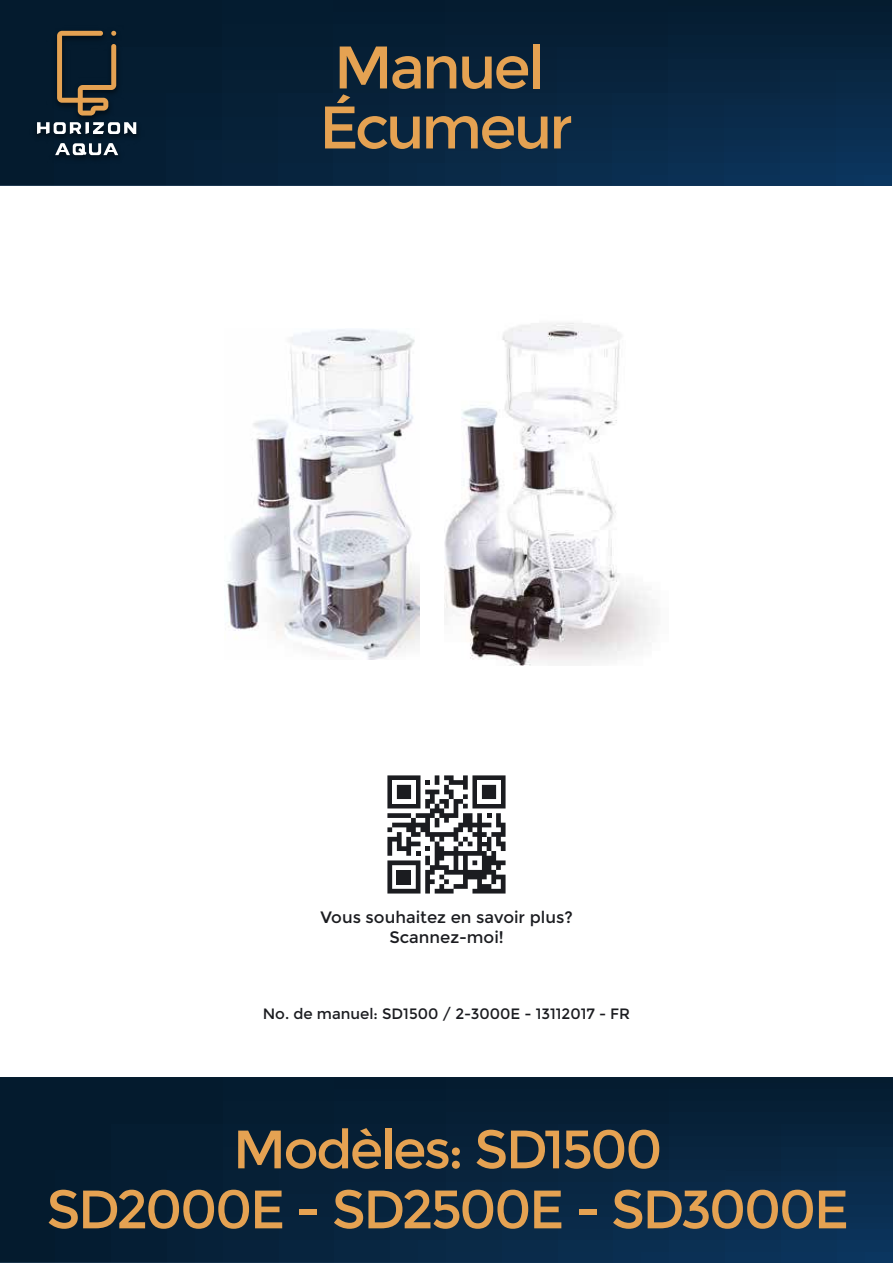
<style>
.page{position:relative;width:893px;height:1263px;background:#fff}
.page>*{position:absolute;margin:0;border:0;box-sizing:border-box;transform-origin:0 0}
.t1{font:60px/60px "Montserrat";letter-spacing:-.05em;color:#e5a252}
.t2{font:54px/60px "Montserrat";letter-spacing:-.05em;color:#e5a252;text-align:center}
.t3{font:16.5px/19.8px "Montserrat";color:#1b1c20;text-align:center}
.t4{font:15px "Montserrat";color:#1b1c20}
</style>
<div class="page">
<svg style="left:0;top:0;width:892px;height:186px;background:#07223b"></svg>
<svg style="left:0;top:1077px;width:893px;height:186px;background:#06223a"></svg>
<div style="left:29px;top:26px;width:115px;height:140px;background:#041b2e"></div>
<svg style="left:57px;top:31px;width:59px;height:85px;background:#423f35"></svg>
<svg style="left:37px;top:122px;width:99px;height:12px"></svg>
<svg style="left:55px;top:143px;width:63px;height:12px"></svg>
<img style="left:224px;top:329px;width:196px;height:331px">
<img style="left:445px;top:323px;width:210px;height:343px">
<svg style="left:387px;top:775px;width:119px;height:118px"></svg>
<h1 class="t1" style="left:319px;top:38px;width:255px">Manuel<br>Écumeur</h1>
<p class="t3" style="left:320px;top:908px;width:254px">Vous souhaitez en savoir plus?<br>Scannez-moi!</p>
<p class="t4" style="left:263px;top:1005px;width:369px">No. de manuel: SD1500 / 2-3000E - 13112017 - FR</p>
<h2 class="t2" style="left:46px;top:1120px;width:804px">Modèles: SD1500<br>SD2000E - SD2500E - SD3000E</h2>
</div>
